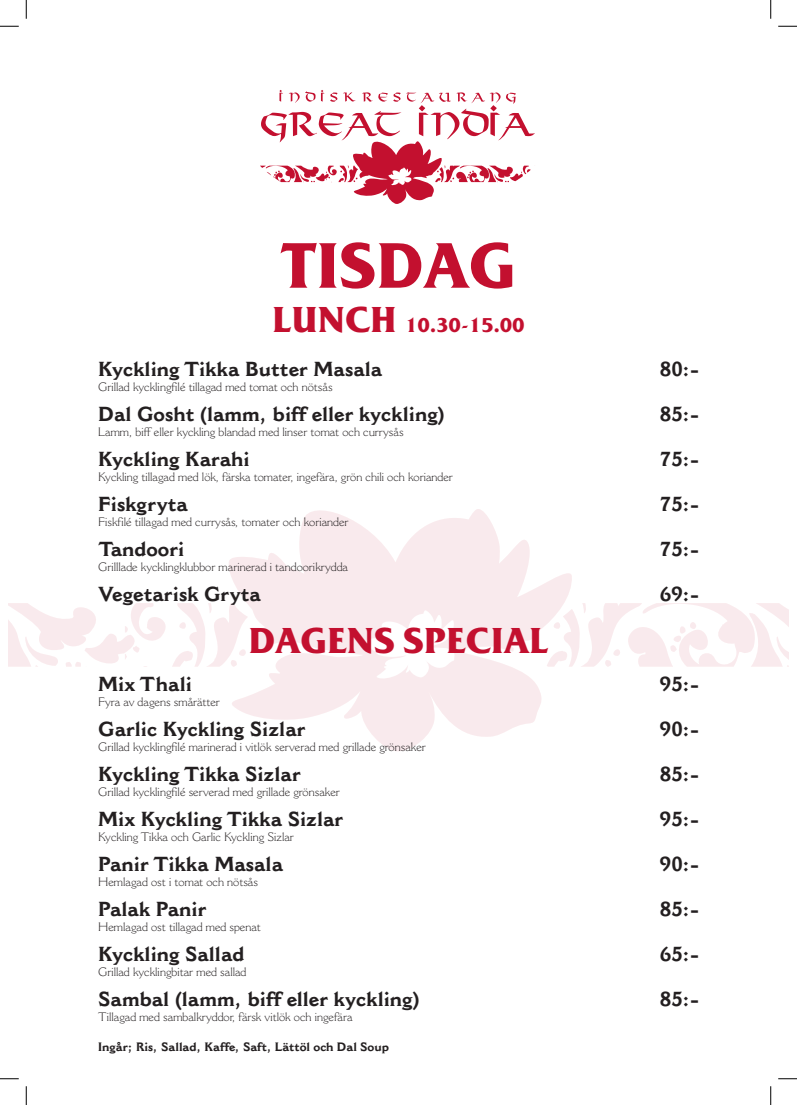
<style>
.page{position:relative;width:797px;height:1105px;background:#fff}
.page>*{position:absolute;margin:0;border:0;box-sizing:border-box;transform-origin:0 0}
.t1{font:700 64px "Friz Quadrata Std";color:#c3102f}
.t2{font:700 36px "Friz Quadrata Std";color:#c3102f}
.t3{font:700 20px "Cantoria MT Std";color:#231f20}
.t4{font:700 20px "Friz Quadrata Std";color:#c3102f}
.t5{font:300 12px "Cantoria MT Std";color:#231f20}
.t6{font:700 12px "Cantoria MT Std";color:#231f20}
.s1{font-size:36px}
</style>
<div class="page">
<svg style="left:260px;top:90px;width:275px;height:114px"></svg>
<svg style="left:9px;top:513px;width:779px;height:238px"></svg>
<svg style="left:310px;top:509px;width:174px;height:4px"></svg>
<svg style="left:366px;top:610px;width:89px;height:70px"></svg>
<svg style="left:0;top:25px;width:19px;height:2px"></svg>
<svg style="left:778px;top:25px;width:19px;height:2px"></svg>
<svg style="left:0;top:1078px;width:19px;height:1px"></svg>
<svg style="left:778px;top:1078px;width:19px;height:1px"></svg>
<svg style="left:25px;top:0;width:2px;height:19px"></svg>
<svg style="left:25px;top:1086px;width:2px;height:19px"></svg>
<svg style="left:770px;top:0;width:1px;height:19px"></svg>
<svg style="left:770px;top:1086px;width:1px;height:19px"></svg>
<h1 class="t1" style="left:281px;top:226px;width:236px">TISDAG</h1>
<h3 class="t4" style="left:272px;top:313px;width:254px"><span class="s1">LUNCH</span> 10.30-15.00</h3>
<h3 class="t3" style="left:98px;top:357px;width:285px">Kyckling Tikka Butter Masala</h3>
<h3 class="t3" style="left:660px;top:357px;width:40px">80:-</h3>
<p class="t5" style="left:98px;top:379px;width:236px">Grillad kycklingfilé tillagad med tomat och nötsås</p>
<h3 class="t3" style="left:98px;top:402px;width:348px">Dal Gosht (lamm, biff eller kyckling)</h3>
<h3 class="t3" style="left:660px;top:402px;width:40px">85:-</h3>
<p class="t5" style="left:98px;top:424px;width:307px">Lamm, biff eller kyckling blandad med linser tomat och currysås</p>
<h3 class="t3" style="left:98px;top:447px;width:153px">Kyckling Karahi</h3>
<h3 class="t3" style="left:660px;top:447px;width:40px">75:-</h3>
<p class="t5" style="left:98px;top:469px;width:356px">Kyckling tillagad med lök, färska tomater, ingefära, grön chili och koriander</p>
<h3 class="t3" style="left:98px;top:492px;width:91px">Fiskgryta</h3>
<h3 class="t3" style="left:660px;top:492px;width:40px">75:-</h3>
<p class="t5" style="left:98px;top:514px;width:252px">Fiskfilé tillagad med currysås, tomater och koriander</p>
<h3 class="t3" style="left:98px;top:537px;width:88px">Tandoori</h3>
<h3 class="t3" style="left:660px;top:537px;width:40px">75:-</h3>
<p class="t5" style="left:98px;top:559px;width:251px">Grilllade kycklingklubbor marinerad i tandoorikrydda</p>
<h3 class="t3" style="left:98px;top:582px;width:164px">Vegetarisk Gryta</h3>
<h3 class="t3" style="left:660px;top:582px;width:40px">69:-</h3>
<h2 class="t2" style="left:248px;top:618px;width:302px">DAGENS SPECIAL</h2>
<h3 class="t3" style="left:98px;top:671px;width:95px">Mix Thali</h3>
<h3 class="t3" style="left:660px;top:671px;width:40px">95:-</h3>
<p class="t5" style="left:98px;top:694px;width:123px">Fyra av dagens smårätter</p>
<h3 class="t3" style="left:98px;top:716px;width:209px">Garlic Kyckling Sizlar</h3>
<h3 class="t3" style="left:660px;top:716px;width:40px">90:-</h3>
<p class="t5" style="left:98px;top:739px;width:329px">Grillad kycklingfilé marinerad i vitlök serverad med grillade grönsaker</p>
<h3 class="t3" style="left:98px;top:761px;width:204px">Kyckling Tikka Sizlar</h3>
<h3 class="t3" style="left:660px;top:761px;width:40px">85:-</h3>
<p class="t5" style="left:98px;top:784px;width:243px">Grillad kycklingfilé serverad med grillade grönsaker</p>
<h3 class="t3" style="left:98px;top:806px;width:247px">Mix Kyckling Tikka Sizlar</h3>
<h3 class="t3" style="left:660px;top:806px;width:40px">95:-</h3>
<p class="t5" style="left:98px;top:829px;width:197px">Kyckling Tikka och Garlic Kyckling Sizlar</p>
<h3 class="t3" style="left:98px;top:851px;width:186px">Panir Tikka Masala</h3>
<h3 class="t3" style="left:660px;top:851px;width:40px">90:-</h3>
<p class="t5" style="left:98px;top:874px;width:161px">Hemlagad ost i tomat och nötsås</p>
<h3 class="t3" style="left:98px;top:896px;width:110px">Palak Panir</h3>
<h3 class="t3" style="left:660px;top:896px;width:40px">85:-</h3>
<p class="t5" style="left:98px;top:919px;width:164px">Hemlagad ost tillagad med spenat</p>
<h3 class="t3" style="left:98px;top:941px;width:148px">Kyckling Sallad</h3>
<h3 class="t3" style="left:660px;top:941px;width:40px">65:-</h3>
<p class="t5" style="left:98px;top:964px;width:150px">Grillad kycklingbitar med sallad</p>
<h3 class="t3" style="left:98px;top:986px;width:323px">Sambal (lamm, biff eller kyckling)</h3>
<h3 class="t3" style="left:660px;top:986px;width:40px">85:-</h3>
<p class="t5" style="left:98px;top:1009px;width:256px">Tillagad med sambalkryddor, färsk vitlök och ingefära</p>
<p class="t6" style="left:98px;top:1039px;width:292px">Ingår; Ris, Sallad, Kaffe, Saft, Lättöl och Dal Soup</p>
</div>
